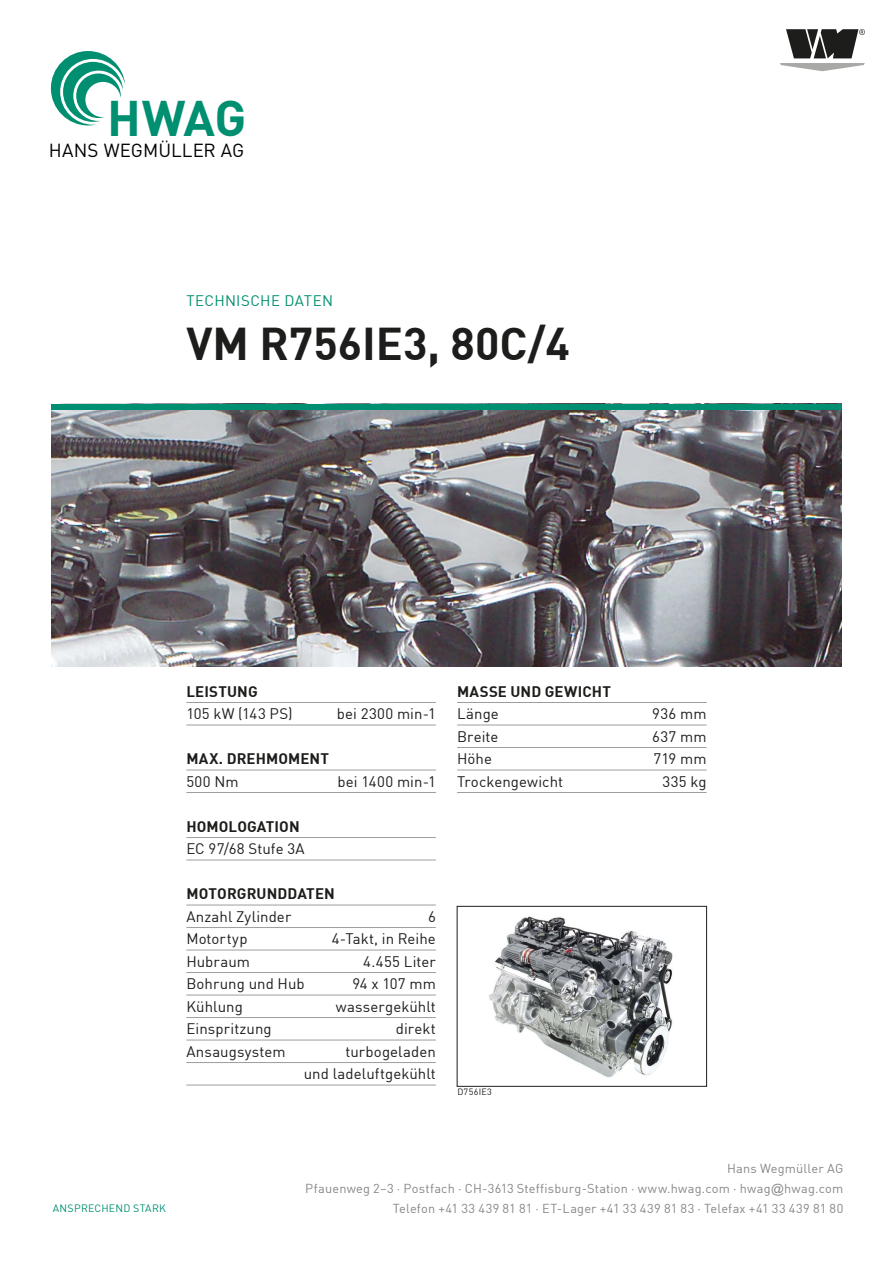
<style>
.page{position:relative;width:893px;height:1263px;background:#fff}
.page>*{position:absolute;margin:0;border:0;box-sizing:border-box;transform-origin:0 0}
.t1{font:700 49.35px "DIN";color:#008f70}
.t2{font:700 45px "DIN";color:#1d1d1b}
.t3{font:18.75px "DIN";letter-spacing:.005em;color:#010000}
.grundtext_linien{font:15px "DIN";letter-spacing:.005em;color:#1d1d1b}
.grundtext_linien-2{font:700 15px "DIN";letter-spacing:.01em;color:#1d1d1b}
.rubriktitel{font:15px "DIN";color:#008f70}
.t4{font:12.75px "DIN";letter-spacing:.015em;color:#878787}
.t5{font:10.5px "DIN";letter-spacing:.025em;color:#008f70}
.legende{font:9px "DIN";letter-spacing:.04em;color:#1d1d1b}
</style>
<div class="page">
<svg style="left:51px;top:51px;width:74px;height:74px"></svg>
<svg style="left:780px;top:29px;width:85px;height:42px"></svg>
<hr style="left:457px;top:702px;width:250px;height:1px;background:#9d9d9c">
<hr style="left:457px;top:725px;width:250px;height:1px;background:#9d9d9c">
<hr style="left:457px;top:747px;width:250px;height:1px;background:#9d9d9c">
<hr style="left:457px;top:770px;width:250px;height:1px;background:#9d9d9c">
<hr style="left:457px;top:792px;width:250px;height:1px;background:#9d9d9c">
<hr style="left:186px;top:702px;width:250px;height:1px;background:#9d9d9c">
<hr style="left:186px;top:725px;width:250px;height:1px;background:#9d9d9c">
<hr style="left:186px;top:770px;width:250px;height:1px;background:#9d9d9c">
<hr style="left:186px;top:792px;width:250px;height:1px;background:#9d9d9c">
<hr style="left:186px;top:837px;width:250px;height:1px;background:#9d9d9c">
<hr style="left:186px;top:860px;width:250px;height:1px;background:#9d9d9c">
<hr style="left:186px;top:905px;width:250px;height:1px;background:#9d9d9c">
<hr style="left:186px;top:927px;width:250px;height:1px;background:#9d9d9c">
<hr style="left:186px;top:950px;width:250px;height:1px;background:#9d9d9c">
<hr style="left:186px;top:972px;width:250px;height:1px;background:#9d9d9c">
<hr style="left:186px;top:995px;width:250px;height:1px;background:#9d9d9c">
<hr style="left:186px;top:1017px;width:250px;height:1px;background:#9d9d9c">
<hr style="left:186px;top:1040px;width:250px;height:1px;background:#9d9d9c">
<hr style="left:186px;top:1062px;width:250px;height:1px;background:#9d9d9c">
<hr style="left:186px;top:1085px;width:250px;height:1px;background:#9d9d9c">
<img style="left:489px;top:916px;width:184px;height:162px">
<div style="left:457px;top:906px;width:250px;height:180px;border:1px solid #1d1d1b"></div>
<img style="left:51px;top:410px;width:790px;height:256px">
<div style="left:51px;top:404px;width:791px;height:6px;background:#008f70"></div>
<p class="t1" style="left:107px;top:86px;width:141px">HWAG</p>
<p class="t3" style="left:49px;top:139px;width:197px">HANS WEGMÜLLER AG</p>
<p class="rubriktitel" style="left:186px;top:292px;width:20px">Techn</p>
<p class="rubriktitel" style="left:236px;top:292px;width:16px">ische</p>
<p class="rubriktitel" style="left:284px;top:292px;width:21px">Daten</p>
<p class="t2" style="left:186px;top:315px;width:385px">VM R756IE3, 80C/4</p>
<p class="grundtext_linien-2" style="left:186px;top:681px;width:68px">LEISTUNG</p>
<p class="grundtext_linien" style="left:186px;top:704px;width:108px">105 kW (143 PS)</p>
<p class="grundtext_linien" style="left:337px;top:704px;width:100px">bei 2300 min-1</p>
<p class="grundtext_linien-2" style="left:186px;top:749px;width:144px">MAX. DREHMOMENT</p>
<p class="grundtext_linien" style="left:186px;top:772px;width:54px">500 Nm</p>
<p class="grundtext_linien" style="left:338px;top:772px;width:100px">bei 1400 min-1</p>
<p class="grundtext_linien-2" style="left:186px;top:816px;width:115px">HOMOLOGATION</p>
<p class="grundtext_linien" style="left:186px;top:839px;width:120px">EC 97/68 Stufe 3A</p>
<p class="grundtext_linien-2" style="left:186px;top:884px;width:51px">MOTORGR</p>
<p class="grundtext_linien-2" style="left:257px;top:884px;width:80px">UNDDATEN</p>
<p class="grundtext_linien" style="left:186px;top:907px;width:106px">Anzahl Zylinder</p>
<p class="grundtext_linien" style="left:428px;top:907px;width:9px">6</p>
<p class="grundtext_linien" style="left:186px;top:929px;width:63px">Motortyp</p>
<p class="grundtext_linien" style="left:332px;top:929px;width:105px">4-Takt, in Reihe</p>
<p class="grundtext_linien" style="left:186px;top:952px;width:65px">Hubraum</p>
<p class="grundtext_linien" style="left:363px;top:952px;width:74px">4.455 Liter</p>
<p class="grundtext_linien" style="left:186px;top:974px;width:120px">Bohrung und Hub</p>
<p class="grundtext_linien" style="left:352px;top:974px;width:85px">94 x 107 mm</p>
<p class="grundtext_linien" style="left:186px;top:997px;width:58px">Kühlung</p>
<p class="grundtext_linien" style="left:336px;top:997px;width:101px">wassergekühlt</p>
<p class="grundtext_linien" style="left:186px;top:1019px;width:87px">Einspritzung</p>
<p class="grundtext_linien" style="left:396px;top:1019px;width:41px">direkt</p>
<p class="grundtext_linien" style="left:186px;top:1042px;width:101px">Ansaugsystem</p>
<p class="grundtext_linien" style="left:345px;top:1042px;width:92px">turbogeladen</p>
<p class="grundtext_linien" style="left:304px;top:1064px;width:134px">und ladeluftgekühlt</p>
<p class="grundtext_linien-2" style="left:457px;top:681px;width:155px">MASSE UND GEWICHT</p>
<p class="grundtext_linien" style="left:457px;top:704px;width:43px">Länge</p>
<p class="grundtext_linien" style="left:652px;top:704px;width:56px">936 mm</p>
<p class="grundtext_linien" style="left:457px;top:727px;width:43px">Breite</p>
<p class="grundtext_linien" style="left:652px;top:727px;width:56px">637 mm</p>
<p class="grundtext_linien" style="left:457px;top:749px;width:37px">Höhe</p>
<p class="grundtext_linien" style="left:654px;top:749px;width:54px">719 mm</p>
<p class="grundtext_linien" style="left:457px;top:772px;width:107px">Trockengewicht</p>
<p class="grundtext_linien" style="left:662px;top:772px;width:46px">335 kg</p>
<p class="legende" style="left:457px;top:1086px;width:36px">D756I E3</p>
<p class="t4" style="left:727px;top:1161px;width:118px">Hans Wegmüller AG</p>
<p class="t4" style="left:305px;top:1180px;width:540px">Pfauenweg 2–3 ∙ Postfach ∙ CH-3613 Steffisburg-Station ∙ www.hwag.com ∙ hwag@hwag.com</p>
<p class="t5" style="left:53px;top:1202px;width:115px">ANSPRECHEND STARK</p>
<p class="t4" style="left:393px;top:1200px;width:452px">Telefon +41 33 439 81 81 ∙ ET-Lager +41 33 439 81 83 ∙ Telefax +41 33 439 81 80</p>
</div>
